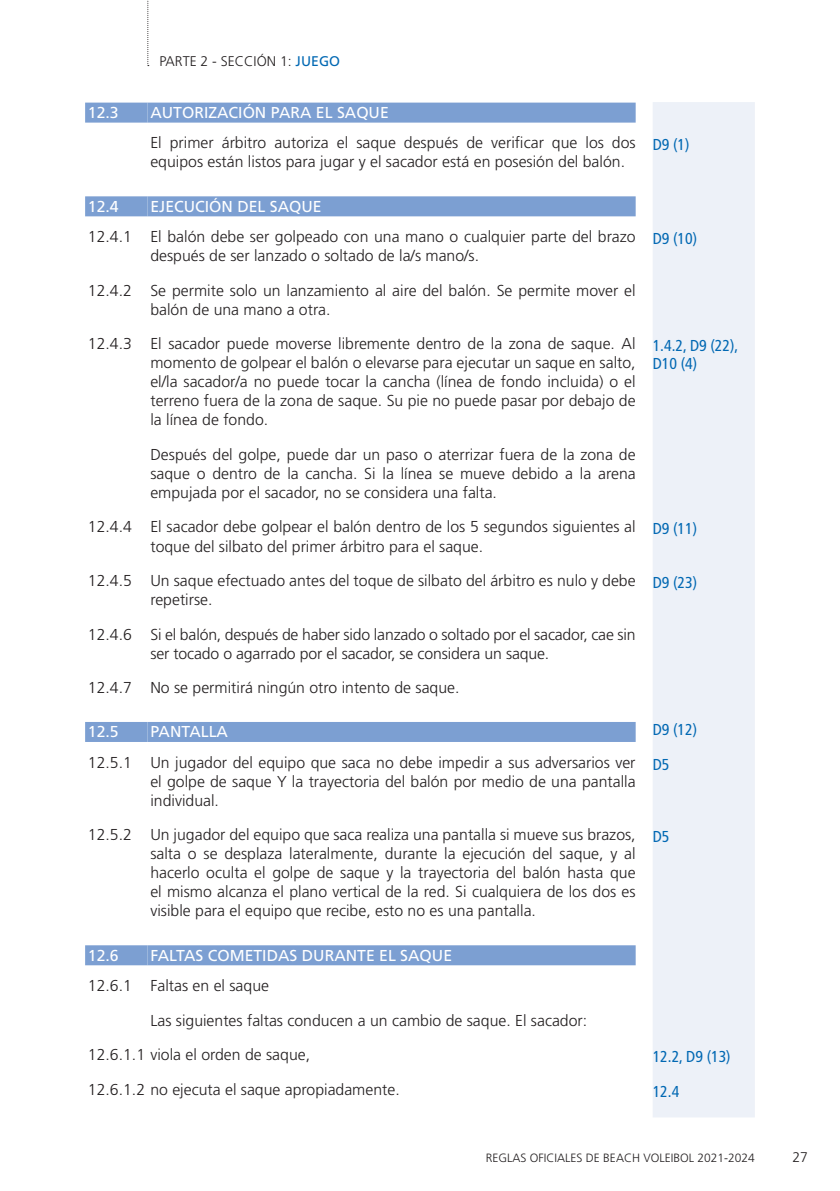
<style>
.page{position:relative;width:840px;height:1191px;background:#fff}
.page>*{position:absolute;margin:0;border:0;box-sizing:border-box;transform-origin:0 0}
.t1{font:300 15.8px/19px "Frutiger LT Std";color:#231f20}
.t2{font:15.8px "Frutiger LT Std";color:#fff}
.t3{font:condensed 15.8px/18px "Frutiger";color:#0168b3}
.t4{font:300 14px "Frutiger LT Std";color:#231f20}
.t5{font:300 12px "Frutiger LT Std";color:#231f20}
.s1{font-weight:400;color:#0168b3}
</style>
<div class="page">
<svg style="left:147px;top:0;width:2px;height:66px"></svg>
<div style="left:653px;top:102px;width:101px;height:1015px;background:#edf1f8"></div>
<div style="left:85px;top:103px;width:62px;height:20px;background:#7c9fd2"></div>
<div style="left:147px;top:103px;width:488px;height:20px;background:#7c9fd2"></div>
<div style="left:85px;top:196px;width:62px;height:20px;background:#7c9fd2"></div>
<div style="left:147px;top:196px;width:488px;height:20px;background:#7c9fd2"></div>
<div style="left:85px;top:722px;width:62px;height:20px;background:#7c9fd2"></div>
<div style="left:147px;top:722px;width:488px;height:20px;background:#7c9fd2"></div>
<div style="left:85px;top:945px;width:62px;height:20px;background:#7c9fd2"></div>
<div style="left:147px;top:945px;width:488px;height:20px;background:#7c9fd2"></div>
<p class="t4" style="left:159px;top:53px;width:182px">PARTE 2 - SECCIÓN 1: <span class="s1">JUEGO</span></p>
<p class="t2" style="left:88px;top:103px;width:32px">12.3</p>
<p class="t2" style="left:150px;top:103px;width:240px">AUTORIZACIÓN PARA EL SAQUE</p>
<p class="t1" style="left:150px;top:134px;width:486px">El primer árbitro autoriza el saque después de verificar que los dos equipos están listos para jugar y el sacador está en posesión del balón.</p>
<p class="t3" style="left:652px;top:136px;width:38px">D9 (1)</p>
<p class="t2" style="left:88px;top:197px;width:32px">12.4</p>
<p class="t2" style="left:150px;top:197px;width:173px">EJECUCIÓN DEL SAQUE</p>
<p class="t1" style="left:150px;top:227px;width:486px;text-indent:-62px">12.4.1 El balón debe ser golpeado con una mano o cualquier parte del brazo después de ser lanzado o soltado de la/s mano/s.</p>
<p class="t3" style="left:652px;top:229px;width:46px">D9 (10)</p>
<p class="t1" style="left:150px;top:281px;width:486px;text-indent:-62px">12.4.2 Se permite solo un lanzamiento al aire del balón. Se permite mover el balón de una mano a otra.</p>
<p class="t1" style="left:150px;top:334px;width:486px;text-align:justify;text-indent:-62px">12.4.3 El sacador puede moverse libremente dentro de la zona de saque. Al momento de golpear el balón o elevarse para ejecutar un saque en salto, el/la sacador/a no puede tocar la cancha (línea de fondo incluida) o el terreno fuera de la zona de saque. Su pie no puede pasar por debajo de la línea de fondo.</p>
<p class="t3" style="left:652px;top:337px;width:87px">1.4.2, D9 (22),<br>D10 (4)</p>
<p class="t1" style="left:150px;top:445px;width:486px;text-align:justify">Después del golpe, puede dar un paso o aterrizar fuera de la zona de saque o dentro de la cancha. Si la línea se mueve debido a la arena empujada por el sacador, no se considera una falta.</p>
<p class="t1" style="left:150px;top:518px;width:486px;text-indent:-62px">12.4.4 El sacador debe golpear el balón dentro de los 5 segundos siguientes al toque del silbato del primer árbitro para el saque.</p>
<p class="t3" style="left:652px;top:520px;width:46px">D9 (11)</p>
<p class="t1" style="left:150px;top:571px;width:486px;text-indent:-62px">12.4.5 Un saque efectuado antes del toque de silbato del árbitro es nulo y debe repetirse.</p>
<p class="t3" style="left:652px;top:573px;width:46px">D9 (23)</p>
<p class="t1" style="left:150px;top:625px;width:486px;text-indent:-62px">12.4.6 Si el balón, después de haber sido lanzado o soltado por el sacador, cae sin ser tocado o agarrado por el sacador, se considera un saque.</p>
<p class="t1" style="left:88px;top:678px;width:373px">12.4.7 No se permitirá ningún otro intento de saque.</p>
<p class="t2" style="left:88px;top:722px;width:32px">12.5</p>
<p class="t2" style="left:150px;top:722px;width:79px">PANTALLA</p>
<p class="t3" style="left:652px;top:720px;width:46px">D9 (12)</p>
<p class="t1" style="left:150px;top:753px;width:486px;text-align:justify;text-indent:-62px">12.5.1 Un jugador del equipo que saca no debe impedir a sus adversarios ver el golpe de saque Y la trayectoria del balón por medio de una pantalla individual.</p>
<p class="t3" style="left:652px;top:755px;width:18px">D5</p>
<p class="t1" style="left:150px;top:825px;width:486px;text-align:justify;text-indent:-62px">12.5.2 Un jugador del equipo que saca realiza una pantalla si mueve sus brazos, salta o se desplaza lateralmente, durante la ejecución del saque, y al hacerlo oculta el golpe de saque y la trayectoria del balón hasta que el mismo alcanza el plano vertical de la red. Si cualquiera de los dos es visible para el equipo que recibe, esto no es una pantalla.</p>
<p class="t3" style="left:652px;top:827px;width:18px">D5</p>
<p class="t2" style="left:88px;top:946px;width:32px">12.6</p>
<p class="t2" style="left:150px;top:946px;width:303px">FALTAS COMETIDAS DURANTE EL SAQUE</p>
<p class="t1" style="left:88px;top:976px;width:182px">12.6.1 Faltas en el saque</p>
<p class="t1" style="left:150px;top:1011px;width:438px">Las siguientes faltas conducen a un cambio de saque. El sacador:</p>
<p class="t1" style="left:88px;top:1045px;width:223px">12.6.1.1 viola el orden de saque,</p>
<p class="t3" style="left:652px;top:1047px;width:79px">12.2, D9 (13)</p>
<p class="t1" style="left:88px;top:1080px;width:313px">12.6.1.2 no ejecuta el saque apropiadamente.</p>
<p class="t3" style="left:652px;top:1082px;width:28px">12.4</p>
<p class="t5" style="left:485px;top:1151px;width:270px">REGLAS OFICIALES DE BEACH VOLEIBOL 2021-2024</p>
<p class="t4" style="left:792px;top:1149px;width:17px">27</p>
</div>
